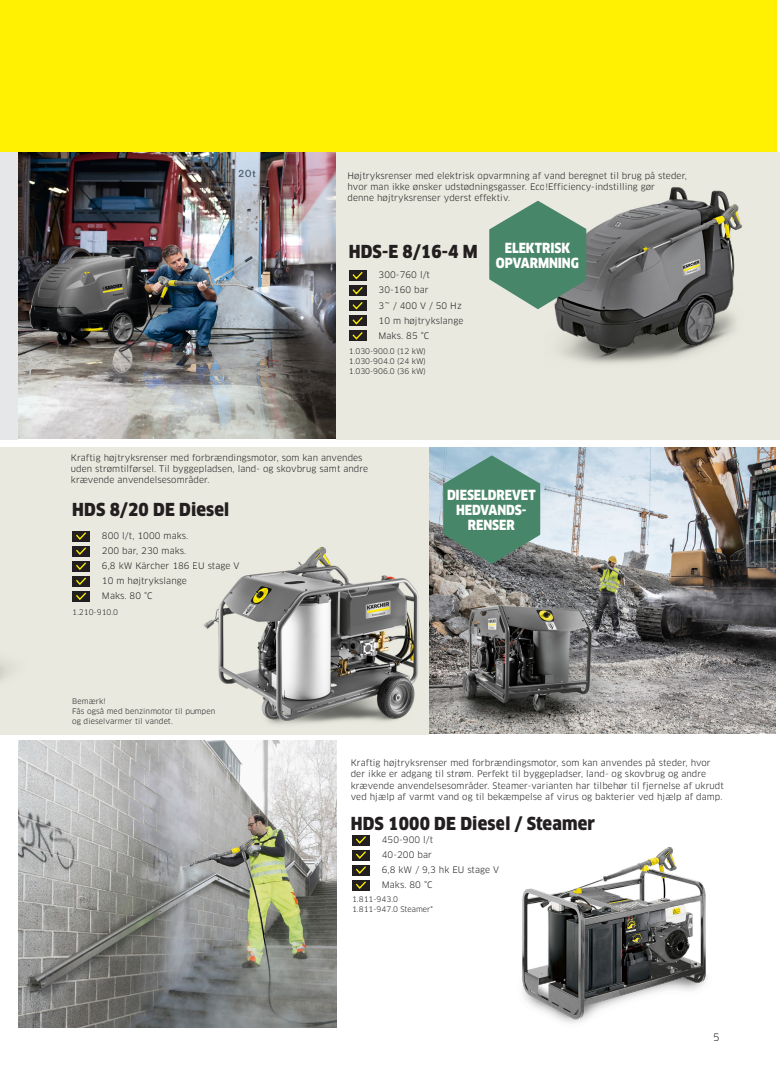
<style>
.page{position:relative;width:780px;height:1088px;background:#fff}
.page>*{position:absolute;margin:0;border:0;box-sizing:border-box;transform-origin:0 0}
.t1{font:900 17.5px "Clan Pro Narr";letter-spacing:.01em;color:#231f20}
.t2{font:900 13.62px/14.8px "Clan Pro Narr";letter-spacing:-.005em;color:#fff;text-align:center;scale:.96 1}
.t3{font:10px "Clan Pro";color:#231f20}
.t4{font:8.75px/11.2px "Clan Pro";letter-spacing:.01em;color:#231f20}
.Artikkelnummer{font:7.5px/10px "Clan Pro";letter-spacing:.005em;color:#231f20}
</style>
<div class="page">
<div style="left:0;top:0;width:776px;height:152px;background:#fff101"></div>
<img style="left:18px;top:152px;width:319px;height:287px">
<img style="left:429px;top:447px;width:346px;height:286px">
<img style="left:19px;top:741px;width:318px;height:286px">
<div style="left:0;top:152px;width:18px;height:287px;background:#e6e7e9"></div>
<div style="left:337px;top:152px;width:443px;height:287px;background:#e9e9df"></div>
<div style="left:0;top:447px;width:429px;height:287px;background:#e9e9df"></div>
<div style="left:72px;top:531px;width:18px;height:10px;background:#231f20"></div>
<div style="left:72px;top:546px;width:18px;height:10px;background:#231f20"></div>
<div style="left:72px;top:561px;width:18px;height:11px;background:#231f20"></div>
<div style="left:72px;top:576px;width:18px;height:11px;background:#231f20"></div>
<div style="left:72px;top:591px;width:18px;height:11px;background:#231f20"></div>
<svg style="left:75px;top:532px;width:13px;height:68px"></svg>
<div style="left:349px;top:270px;width:17px;height:11px;background:#231f20"></div>
<div style="left:349px;top:285px;width:17px;height:11px;background:#231f20"></div>
<div style="left:349px;top:300px;width:17px;height:11px;background:#231f20"></div>
<div style="left:349px;top:315px;width:17px;height:11px;background:#231f20"></div>
<div style="left:349px;top:330px;width:17px;height:11px;background:#231f20"></div>
<svg style="left:352px;top:272px;width:11px;height:68px"></svg>
<img style="left:193px;top:546px;width:236px;height:205px">
<div style="left:352px;top:834px;width:18px;height:11px;background:#231f20"></div>
<div style="left:352px;top:850px;width:18px;height:10px;background:#231f20"></div>
<div style="left:352px;top:865px;width:18px;height:10px;background:#231f20"></div>
<div style="left:352px;top:880px;width:18px;height:10px;background:#231f20"></div>
<svg style="left:354px;top:836px;width:13px;height:53px"></svg>
<img style="left:554px;top:187px;width:188px;height:177px">
<svg style="left:489px;top:201px;width:97px;height:108px"></svg>
<svg style="left:443px;top:455px;width:97px;height:109px;background:#5c8c79"></svg>
<img style="left:522px;top:847px;width:186px;height:176px">
<p class="t4" style="left:347px;top:170px;width:341px">Højtryksrenser med elektrisk opvarmning af vand beregnet til brug på steder, hvor man ikke ønsker udstødningsgasser. Eco!Efficiency-indstilling gør<br>denne højtryksrenser yderst effektiv.</p>
<p class="t1" style="left:349px;top:241px;width:130px">HDS-E 8/16-4 M</p>
<p class="t4" style="left:378px;top:269px;width:53px">300-760 l/t</p>
<p class="t4" style="left:378px;top:284px;width:52px">30-160 bar</p>
<p class="t4" style="left:378px;top:300px;width:85px">3~ / 400 V / 50 Hz</p>
<p class="t4" style="left:378px;top:315px;width:86px">10 m højtrykslange</p>
<p class="t4" style="left:378px;top:330px;width:52px">Maks. 85 °C</p>
<p class="Artikkelnummer" style="left:349px;top:346px;width:79px">1.030-900.0 (12 kW)</p>
<p class="Artikkelnummer" style="left:349px;top:356px;width:79px">1.030-904.0 (24 kW)</p>
<p class="Artikkelnummer" style="left:349px;top:366px;width:79px">1.030-906.0 (36 kW)</p>
<p class="t2" style="left:496px;top:241px;width:88px">ELEKTRISK<br>OPVARMNING</p>
<p class="t4" style="left:71px;top:452px;width:299px">Kraftig højtryksrenser med forbrændingsmotor, som kan anvendes uden strømtilførsel. Til byggepladsen, land- og skovbrug samt andre krævende anvendelsesområder.</p>
<p class="t1" style="left:72px;top:499px;width:158px">HDS 8/20 DE Diesel</p>
<p class="t4" style="left:102px;top:530px;width:88px">800 l/t, 1000 maks.</p>
<p class="t4" style="left:102px;top:545px;width:86px">200 bar, 230 maks.</p>
<p class="t4" style="left:102px;top:560px;width:139px">6,8 kW Kärcher 186 EU stage V</p>
<p class="t4" style="left:102px;top:575px;width:86px">10 m højtrykslange</p>
<p class="t4" style="left:102px;top:590px;width:52px">Maks. 80 °C</p>
<p class="Artikkelnummer" style="left:72px;top:607px;width:47px">1.210-910.0</p>
<p class="Artikkelnummer" style="left:72px;top:696px;width:35px">Bemærk!</p>
<p class="Artikkelnummer" style="left:72px;top:706px;width:145px">Fås også med benzinmotor til pumpen og dieselvarmer til vandet.</p>
<p class="t2" style="left:447px;top:488px;width:94px">DIESELDREVET<br>HEDVANDS-</p>
<p class="t2" style="left:468px;top:517px;width:50px">RENSER</p>
<p class="t4" style="left:351px;top:757px;width:374px">Kraftig højtryksrenser med forbrændingsmotor, som kan anvendes på steder, hvor der ikke er adgang til strøm. Perfekt til byggepladser, land- og skovbrug og andre krævende anvendelsesområder. Steamer-varianten har tilbehør til fjernelse af ukrudt ved hjælp af varmt vand og til bekæmpelse af virus og bakterier ved hjælp af damp.</p>
<p class="t4" style="left:382px;top:834px;width:53px">450-900 l/t</p>
<p class="t4" style="left:382px;top:849px;width:52px">40-200 bar</p>
<p class="t4" style="left:382px;top:864px;width:119px">6,8 kW / 9,3 hk EU stage V</p>
<p class="t4" style="left:382px;top:879px;width:52px">Maks. 80 °C</p>
<p class="Artikkelnummer" style="left:352px;top:894px;width:47px">1.811-943.0</p>
<p class="Artikkelnummer" style="left:352px;top:904px;width:83px">1.811-947.0 Steamer*</p>
<p class="t1" style="left:351px;top:813px;width:246px">HDS 1000 DE Diesel / Steamer</p>
<p class="t3" style="left:713px;top:1031px;width:8px">5</p>
</div>
